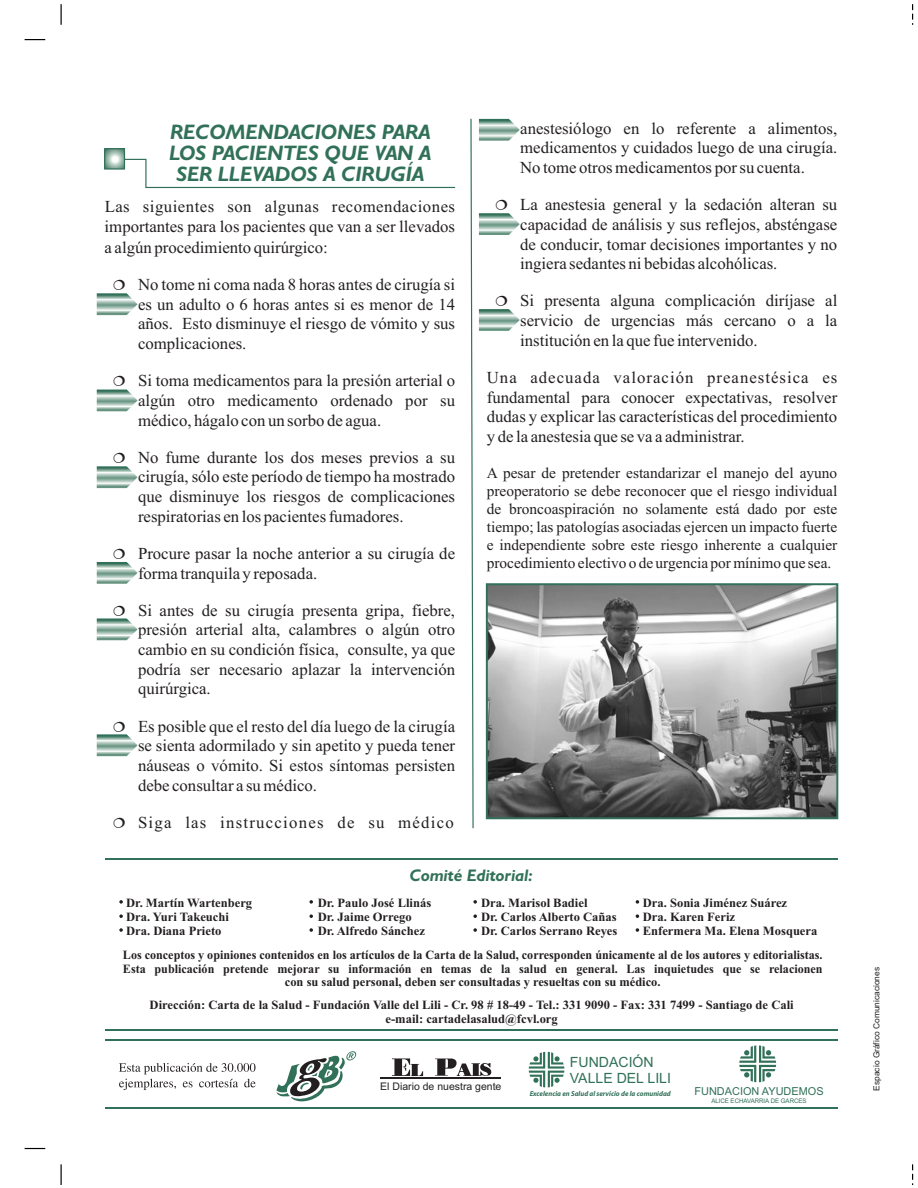
<style>
.page{position:relative;width:918px;height:1188px;background:#fff}
.page>*{position:absolute;margin:0;border:0;box-sizing:border-box;transform-origin:0 0}
.t1{font:italic 700 21px/21px "Humanist 521 BT";color:#327159;text-align:center}
.t2{font:16.8px/19.6px "Times New Roman";color:#231f20;text-align:justify}
.t3{font:16.8px "Times New Roman";letter-spacing:.075em;color:#231f20}
.t4{font:italic 700 16.8px "Humanist 521 BT";color:#327159}
.t5{font:15.3px/18px "Times New Roman";color:#231f20;text-align:justify}
.t6{font:14.1px/15.8px "Arial";color:#327159}
.t7{font:700 12.6px/14px "Times New Roman";color:#231f20}
.t8{font:700 12.6px/13.4px "Times New Roman";color:#231f20;text-align:center;scale:.96 1}
.t9{font:10.95px "Arial";color:#327159}
.t10{font:10.5px "Arial";color:#231f20}
.t11{font:8.4px "Arial";color:#231f20}
.t12{font:italic 700 7.2px "Myriad Pro";color:#327159}
.t13{font:6.3px "Arial";color:#327159}
</style>
<div class="page">
<svg style="left:529px;top:1052px;width:35px;height:35px"></svg>
<svg style="left:739px;top:1045px;width:37px;height:37px"></svg>
<hr style="left:380px;top:1078px;width:121px;height:1px;background:#231f20">
<svg style="left:392px;top:1058px;width:99px;height:18px"></svg>
<svg style="left:276px;top:1051px;width:80px;height:51px"></svg>
<svg style="left:119px;top:1063px;width:137px;height:27px"></svg>
<hr style="left:105px;top:858px;width:732px;height:2px;background:#327159">
<hr style="left:105px;top:1029px;width:732px;height:2px;background:#327159">
<hr style="left:105px;top:1039px;width:732px;height:2px;background:#327159">
<hr style="left:105px;top:1107px;width:732px;height:2px;background:#327159">
<svg style="left:119px;top:900px;width:4px;height:4px"></svg>
<svg style="left:309px;top:900px;width:4px;height:4px"></svg>
<svg style="left:473px;top:900px;width:4px;height:4px"></svg>
<svg style="left:636px;top:900px;width:3px;height:4px"></svg>
<svg style="left:119px;top:914px;width:4px;height:4px"></svg>
<svg style="left:309px;top:914px;width:4px;height:4px"></svg>
<svg style="left:473px;top:914px;width:4px;height:4px"></svg>
<svg style="left:636px;top:914px;width:3px;height:4px"></svg>
<svg style="left:119px;top:928px;width:4px;height:4px"></svg>
<svg style="left:309px;top:928px;width:4px;height:4px"></svg>
<svg style="left:473px;top:928px;width:4px;height:4px"></svg>
<svg style="left:636px;top:928px;width:3px;height:4px"></svg>
<svg style="left:912px;top:1164px;width:2px;height:21px"></svg>
<svg style="left:912px;top:4px;width:2px;height:21px"></svg>
<svg style="left:61px;top:4px;width:1px;height:21px"></svg>
<svg style="left:25px;top:39px;width:20px;height:1px"></svg>
<svg style="left:61px;top:1164px;width:1px;height:21px"></svg>
<svg style="left:25px;top:1148px;width:20px;height:1px"></svg>
<img style="left:520px;top:586px;width:315px;height:230px">
<svg style="left:106px;top:150px;width:17px;height:18px"></svg>
<div style="left:104px;top:148px;width:21px;height:22px;border:1px solid #327159"></div>
<svg style="left:123px;top:158px;width:333px;height:31px"></svg>
<div style="left:486px;top:583px;width:352px;height:236px;border:2px solid #327159"></div>
<svg style="left:97px;top:293px;width:41px;height:22px"></svg>
<svg style="left:97px;top:389px;width:41px;height:22px"></svg>
<svg style="left:97px;top:466px;width:41px;height:22px"></svg>
<svg style="left:97px;top:562px;width:41px;height:22px"></svg>
<svg style="left:97px;top:618px;width:41px;height:22px"></svg>
<svg style="left:97px;top:734px;width:41px;height:22px"></svg>
<svg style="left:470px;top:118px;width:50px;height:711px"></svg>
<p class="t1" style="left:169px;top:123px;width:264px">RECOMENDACIONES PARA<br>LOS PACIENTES QUE VAN A<br>SER LLEVADOS A CIRUGÍA</p>
<p class="t2" style="left:105px;top:198px;width:352px;line-height:20.4px">Las siguientes son algunas recomendaciones importantes para los pacientes que van a ser llevados aalgún procedimiento quirúrgico:</p>
<p class="t2" style="left:138px;top:276px;width:319px">No tome ni coma nada 8 horas antes de cirugía si es un adulto o 6 horas antes si es menor de 14 años. Esto disminuye el riesgo de vómito y sus complicaciones.</p>
<p class="t2" style="left:138px;top:372px;width:319px">Si toma medicamentos para la presión arterial o algún otro medicamento ordenado por su médico, hágalo con un sorbo de agua.</p>
<p class="t2" style="left:138px;top:449px;width:319px">No fume durante los dos meses previos a su cirugía, sólo este período de tiempo ha mostrado que disminuye los riesgos de complicaciones respiratorias en los pacientesfumadores.</p>
<p class="t2" style="left:138px;top:545px;width:319px">Procure pasar la noche anterior a su cirugía de forma tranquila y reposada.</p>
<p class="t2" style="left:138px;top:602px;width:319px">Si antes de su cirugía presenta gripa, fiebre, presión arterial alta, calambres o algún otro cambio en su condición física, consulte, ya que podría ser necesario aplazar la intervención quirúrgica.</p>
<p class="t2" style="left:138px;top:718px;width:319px">Es posible que el resto del día luego de la cirugía se sienta adormilado y sin apetito y pueda tener náuseas o vómito. Si estos síntomas persisten debe consultar a sumédico.</p>
<p class="t3" style="left:138px;top:811px;width:317px">Siga las instrucciones de su médico</p>
<p class="t2" style="left:520px;top:120px;width:319px">anestesiólogo en lo referente a alimentos, medicamentos y cuidados luego de una cirugía.<br>No tome otrosmedicamentos porsu cuenta.</p>
<p class="t2" style="left:520px;top:196px;width:319px">La anestesia general y la sedación alteran su capacidad de análisis y sus reflejos, absténgase de conducir, tomar decisiones importantes y no ingiera sedantes ni bebidas alcohólicas.</p>
<p class="t2" style="left:520px;top:292px;width:319px">Si presenta alguna complicación diríjase al servicio de urgencias más cercano o a la institución en la que fue intervenido.</p>
<p class="t2" style="left:487px;top:369px;width:352px">Una adecuada valoración preanestésica es fundamental para conocer expectativas, resolver dudas y explicar las características del procedimiento y de la anestesia que se va a administrar.</p>
<p class="t5" style="left:487px;top:465px;width:352px">A pesar de pretender estandarizar el manejo del ayuno preoperatorio se debe reconocer que el riesgo individual de broncoaspiración no solamente está dado por este tiempo; las patologías asociadas ejercen un impacto fuerte e independiente sobre este riesgo inherente a cualquier procedimiento electivo o de urgencia pormínimo que sea.</p>
<p class="t4" style="left:410px;top:864px;width:125px">Comité Editorial:</p>
<p class="t7" style="left:126px;top:897px;width:128px">Dr. Martín Wartenberg<br>Dra. Yuri Takeuchi<br>Dra. Diana Prieto</p>
<p class="t7" style="left:318px;top:897px;width:115px">Dr. Paulo José Llinás<br>Dr. Jaime Orrego<br>Dr. Alfredo Sánchez</p>
<p class="t7" style="left:481px;top:897px;width:138px">Dra. Marisol Badiel<br>Dr. Carlos Alberto Cañas<br>Dr. Carlos Serrano Reyes</p>
<p class="t7" style="left:643px;top:897px;width:176px">Dra. Sonia Jiménez Suárez<br>Dra. Karen Feriz<br>Enfermera Ma. Elena Mosquera</p>
<p class="t8" style="left:123px;top:950px;width:730px">Los conceptos y opiniones contenidos en los artículos de la Carta de la Salud, corresponden únicamente al de los autores y editorialistas.<br>Esta publicación pretende mejorar su información en temas de la salud en general. Las inquietudes que se relacionen con su salud personal, deben ser consultadas y resueltas con su médico.</p>
<p class="t7" style="left:150px;top:999px;width:646px;text-align:center">Dirección: Carta de la Salud - Fundación Valle del Lili - Cr. 98 # 18-49 - Tel.: 331 9090 - Fax: 331 7499 - Santiago de Cali e-mail: cartadelasalud@fcvl.org</p>
<p class="t10" style="left:380px;top:1079px;width:123px">El Diario de nuestra gente</p>
<p class="t6" style="left:570px;top:1056px;width:103px">FUNDACIÓN<br>VALLE DEL LILI</p>
<p class="t12" style="left:530px;top:1089px;width:143px">Excelencia en Salud al servicio de la comunidad</p>
<p class="t9" style="left:694px;top:1084px;width:131px">FUNDACION AYUDEMOS</p>
<p class="t13" style="left:711px;top:1097px;width:97px">ALICE ECHAVARRIA DE GARCES</p>
<p class="t11" style="left:871px;top:1091px;width:125px;rotate:-90deg">Espacio Gráfico Comunicaciones</p>
</div>
